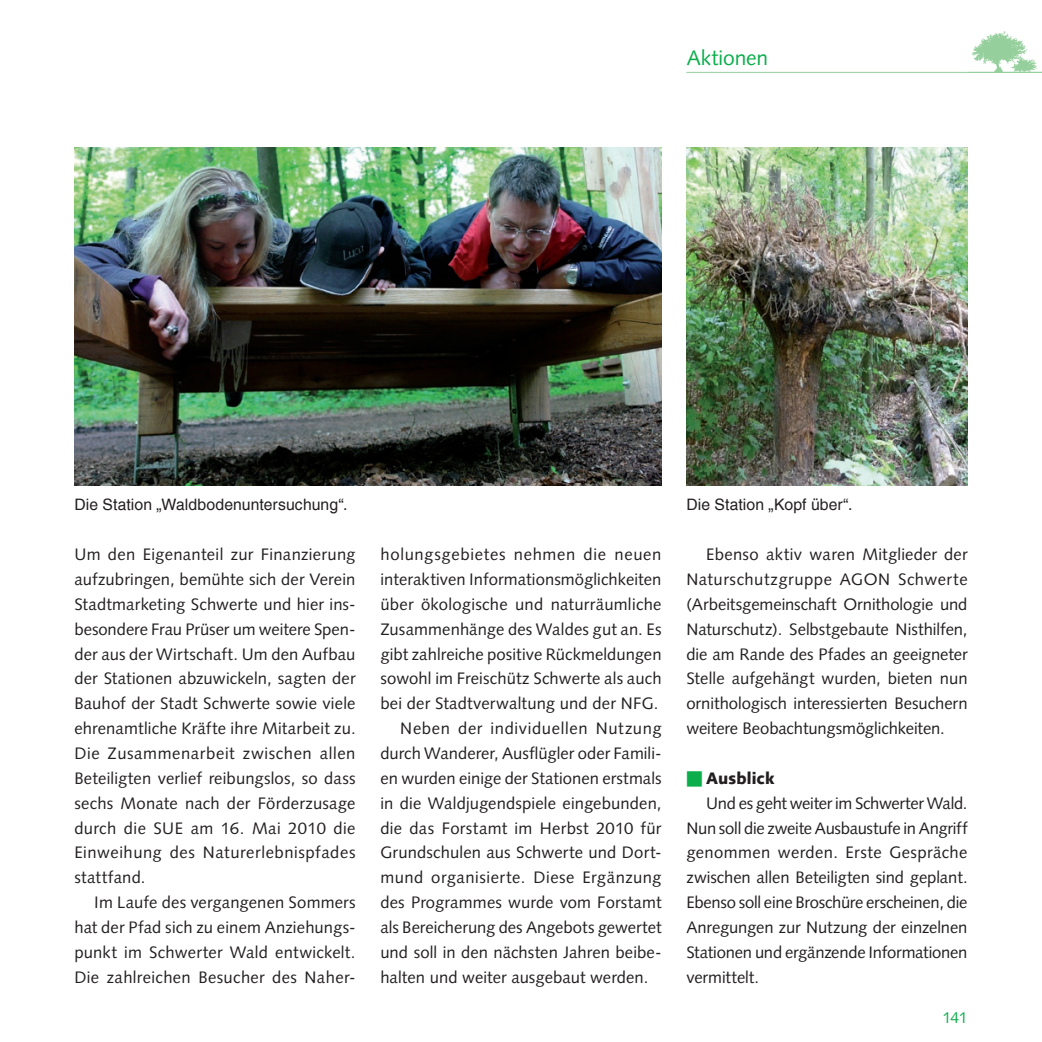
<style>
.page{position:relative;width:1042px;height:1042px;background:#fff}
.page>*{position:absolute;margin:0;border:0;box-sizing:border-box;transform-origin:0 0}
.t1{font:21px "Syntax";letter-spacing:-.005em;color:#0cae4c}
.t2{font:16.62px/24.8px "Syntax";letter-spacing:.005em;color:#231f20;text-align:justify}
.t3{font:16.62px "Syntax";letter-spacing:-.015em;color:#231f20}
.t4{font:16.62px "Syntax";letter-spacing:-.02em;color:#231f20}
.t5{font:16.62px "Syntax";letter-spacing:.03em;color:#231f20}
.t6{font:16.62px "Syntax";letter-spacing:.04em;color:#231f20}
.t7{font:16.62px "Syntax";letter-spacing:.025em;color:#231f20}
.t8{font:16.62px "Syntax";letter-spacing:.035em;color:#231f20}
.t9{font:900 16.62px "Syntax";letter-spacing:.005em;color:#231f20}
.t10{font:15.75px "Helvetica";letter-spacing:.005em;color:#231f20}
.t11{font:15.75px "Syntax";color:#0cae4c}
.s1{color:#0cae4c}
</style>
<div class="page">
<hr style="left:686px;top:72px;width:356px;height:1px;background:#95cf9c">
<img style="left:971px;top:31px;width:71px;height:41px">
<img style="left:686px;top:148px;width:281px;height:337px">
<img style="left:74px;top:148px;width:588px;height:337px">
<p class="t1" style="left:687px;top:46px;width:83px">Aktionen</p>
<p class="t10" style="left:74px;top:495px;width:275px">Die Station „Waldbodenuntersuchung“.</p>
<p class="t10" style="left:686px;top:495px;width:167px">Die Station „Kopf über“.</p>
<p class="t2" style="left:74px;top:542px;width:283px">Um den Eigenanteil zur Finanzierung aufzubringen, bemühte sich der Verein Stadtmarketing Schwerte und hier ins&shy;besondere Frau Prüser um weitere Spen&shy;der aus der Wirtschaft. Um den Aufbau der Stationen abzuwickeln, sagten der Bauhof der Stadt Schwerte sowie viele ehrenamtliche Kräfte ihre Mitarbeit zu.<br>Die Zusammenarbeit zwischen allen Beteiligten verlief reibungslos, so dass sechs Monate nach der Förderzusage durch die SUE am 16. Mai 2010 die Einweihung des Naturerlebnispfades stattfand.</p>
<p class="t2" style="left:74px;top:890px;width:283px;text-indent:20px">Im Laufe des vergangenen Sommers hat der Pfad sich zu einem Anziehungs&shy;punkt im Schwerter Wald entwickelt.<br>Die zahlreichen Besucher des Naher-</p>
<p class="t6" style="left:380px;top:544px;width:283px">holungsgebietes nehmen die neuen</p>
<p class="t2" style="left:380px;top:567px;width:283px">interaktiven Informationsmöglichkeiten</p>
<p class="t2" style="left:380px;top:592px;width:283px">über ökologische und naturräumliche</p>
<p class="t2" style="left:380px;top:616px;width:283px">Zusammenhänge des Waldes gut an. Es</p>
<p class="t2" style="left:380px;top:641px;width:283px">gibt zahlreiche positive Rückmeldungen</p>
<p class="t2" style="left:380px;top:666px;width:283px">sowohl im Freischütz Schwerte als auch</p>
<p class="t2" style="left:380px;top:691px;width:280px">bei der Stadtverwaltung und der NFG.</p>
<p class="t8" style="left:400px;top:718px;width:263px">Neben der individuellen Nutzung</p>
<p class="t2" style="left:380px;top:741px;width:283px">durch Wanderer, Ausflügler oder Famili-</p>
<p class="t2" style="left:380px;top:766px;width:283px">en wurden einige der Stationen erstmals</p>
<p class="t2" style="left:380px;top:790px;width:283px">in die Waldjugendspiele eingebunden,</p>
<p class="t2" style="left:380px;top:815px;width:283px">die das Forstamt im Herbst 2010 für</p>
<p class="t2" style="left:380px;top:840px;width:283px">Grundschulen aus Schwerte und Dort-</p>
<p class="t5" style="left:380px;top:867px;width:283px">mund organisierte. Diese Ergänzung</p>
<p class="t2" style="left:380px;top:890px;width:283px">des Programmes wurde vom Forstamt</p>
<p class="t2" style="left:380px;top:915px;width:283px">als Bereicherung des Angebots gewertet</p>
<p class="t2" style="left:380px;top:939px;width:283px">und soll in den nächsten Jahren beibe-</p>
<p class="t2" style="left:380px;top:964px;width:269px">halten und weiter ausgebaut werden.</p>
<p class="t2" style="left:686px;top:542px;width:283px;text-indent:20px">Ebenso aktiv waren Mitglieder der Naturschutzgruppe AGON Schwerte (Arbeitsgemeinschaft Ornithologie und Naturschutz). Selbstgebaute Nisthilfen, die am Rande des Pfades an geeigneter Stelle aufgehängt wurden, bieten nun ornithologisch interessierten Besuchern weitere Beobachtungsmöglichkeiten.</p>
<p class="t9" style="left:686px;top:768px;width:90px"><span class="s1">■</span> Ausblick</p>
<p class="t4" style="left:706px;top:793px;width:263px">Und es geht weiter im Schwerter Wald.</p>
<p class="t4" style="left:686px;top:818px;width:283px">Nun soll die zweite Ausbaustufe in Angriff</p>
<p class="t7" style="left:686px;top:843px;width:283px">genommen werden. Erste Gespräche</p>
<p class="t2" style="left:686px;top:865px;width:283px">zwischen allen Beteiligten sind geplant.</p>
<p class="t3" style="left:686px;top:892px;width:283px">Ebenso soll eine Broschüre erscheinen, die</p>
<p class="t2" style="left:686px;top:915px;width:283px">Anregungen zur Nutzung der einzelnen</p>
<p class="t3" style="left:686px;top:942px;width:283px">Stationen und ergänzende Informationen</p>
<p class="t2" style="left:686px;top:964px;width:74px">vermittelt.</p>
<p class="t11" style="left:942px;top:1008px;width:27px">141</p>
</div>
